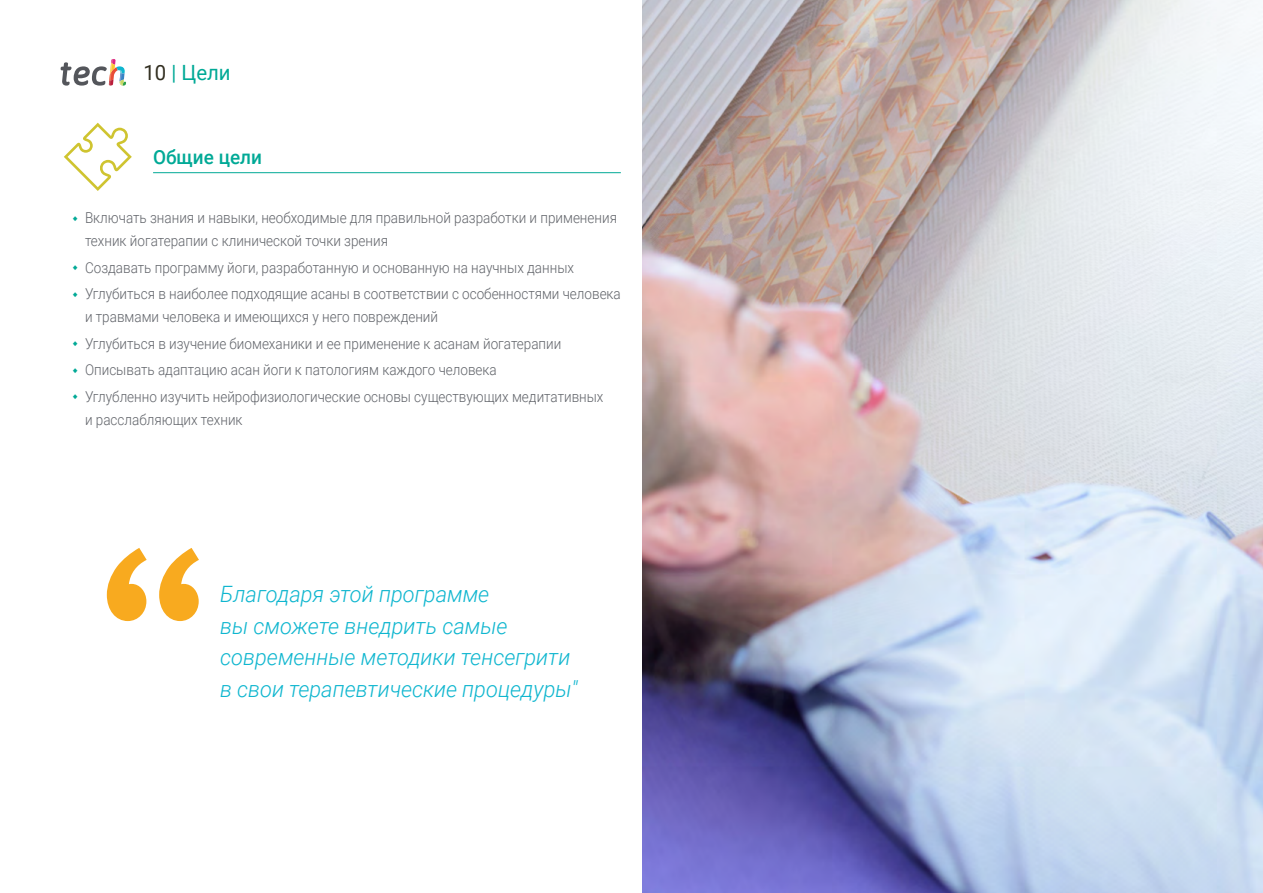
<style>
.page{position:relative;width:1263px;height:893px;background:#fff}
.page>*{position:absolute;margin:0;border:0;box-sizing:border-box;transform-origin:0 0}
.t1{font:italic 300 22.5px/31.5px "Roboto";color:#0fb6cf}
.t2{font:21px "Roboto";color:#00a996}
.t3{font:500 19.5px "Roboto";color:#00a996}
.t4{font:300 15px/26.7px "Roboto";color:#61646a;scale:.9 1}
.s1{color:#312e20}
</style>
<div class="page">
<img style="left:642px;top:0;width:621px;height:893px">
<svg style="left:107px;top:548px;width:92px;height:73px"></svg>
<hr style="left:153px;top:172px;width:468px;height:1px;background:#00a996">
<svg style="left:64px;top:123px;width:68px;height:68px"></svg>
<svg style="left:61px;top:59px;width:65px;height:27px"></svg>
<h2 class="t2" style="left:144px;top:57px;width:89px"><span class="s1">10</span> | Цели</h2>
<h3 class="t3" style="left:153px;top:144px;width:110px">Общие цели</h3>
<p class="t4" style="left:85px;top:206px;width:593px;line-height:22.5px">Включать знания и навыки, необходимые для правильной разработки и применения техник йогатерапии с клинической точки зрения</p>
<p class="t4" style="left:85px;top:253px;width:597px">Создавать программу йоги, разработанную и основанную на научных данных<br>Углубиться в наиболее подходящие асаны в соответствии с особенностями человека</p>
<p class="t4" style="left:85px;top:303px;width:578px">и травмами человека и имеющихся у него повреждений<br>Углубиться в изучение биомеханики и ее применение к асанам йогатерапии Описывать адаптацию асан йоги к патологиям каждого человека<br>Углубленно изучить нейрофизиологические основы существующих медитативных</p>
<p class="t4" style="left:85px;top:405px;width:177px">и расслабляющих техник</p>
<h1 class="t1" style="left:220px;top:578px;width:359px">Благодаря этой программе<br>вы сможете внедрить самые современные методики тенсегрити в свои терапевтические процедуры"</h1>
</div>
